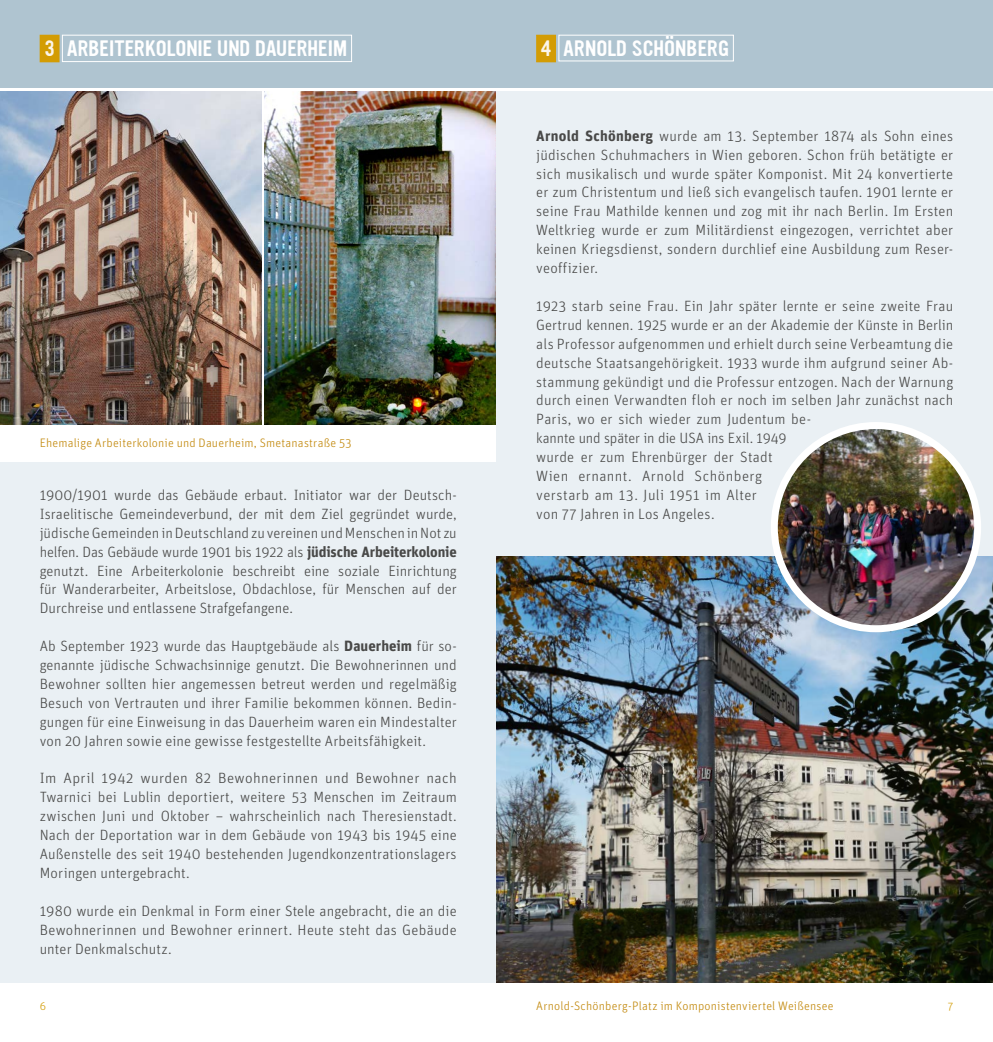
<style>
.page{position:relative;width:993px;height:1042px;background:#fff}
.page>*{position:absolute;margin:0;border:0;box-sizing:border-box;transform-origin:0 0}
.t1{font:19.25px "Ultramagnetic";color:#fff}
.t2{font:300 14.88px/18.9px "Unit Pro";letter-spacing:.015em;color:#494948;text-align:justify}
.t3{font:300 12.25px "Unit Pro";letter-spacing:.015em;color:#c2880b}
.t4{font:300 11.38px "Unit Pro";color:#d39c04}
.s1{color:#fbf5ea}
.s2{font-weight:700}
</style>
<div class="page">
<div style="left:0;top:0;width:496px;height:87px;background:#afc4d0"></div>
<img style="left:0;top:91px;width:261px;height:333px">
<img style="left:265px;top:91px;width:231px;height:333px">
<div style="left:0;top:462px;width:496px;height:520px;background:#eaf0f4"></div>
<div style="left:496px;top:91px;width:496px;height:503px;background:#eaf0f4"></div>
<div style="left:496px;top:0;width:496px;height:87px;background:#afc4d0"></div>
<img style="left:496px;top:556px;width:496px;height:426px">
<div style="left:40px;top:35px;width:19px;height:27px;background:#d39c04"></div>
<div style="left:62px;top:35px;width:290px;height:27px;border:1px solid #fff"></div>
<div style="left:536px;top:35px;width:19px;height:27px;background:#d39c04"></div>
<div style="left:536px;top:35px;width:19px;height:27px;border:1px solid #d39c04"></div>
<div style="left:558px;top:35px;width:175px;height:26px;border:1px solid #fff"></div>
<img style="left:774px;top:425px;width:203px;height:204px;border-radius:102px">
<div style="left:770px;top:422px;width:210px;height:210px;border:7px solid #fff;border-radius:50%"></div>
<p class="t1" style="left:44px;top:35px;width:304px"><span class="s1">3</span> ARBEITERKOLONIE UND DAUERHEIM</p>
<p class="t1" style="left:540px;top:34px;width:190px"><span class="s1">4</span> ARNOLD SCHÖNBERG</p>
<p class="t3" style="left:40px;top:435px;width:313px">Ehemalige Arbeiterkolonie und Dauerheim, Smetanastraße 53</p>
<p class="t2" style="left:40px;top:485px;width:418px">1900/1901 wurde das Gebäude erbaut. Initiator war der Deutsch-Israelitische Gemeindeverbund, der mit dem Ziel gegründet wurde, jüdische Gemeinden in Deutschland zu vereinen und Menschen in Not zu helfen. Das Gebäude wurde 1901 bis 1922 als <span class="s2">jüdische Arbeiterkolonie </span>genutzt. Eine Arbeiterkolonie beschreibt eine soziale Einrichtung für Wanderarbeiter, Arbeitslose, Obdachlose, für Menschen auf der Durchreise und entlassene Strafgefangene.</p>
<p class="t2" style="left:40px;top:636px;width:418px">Ab September 1923 wurde das Hauptgebäude als <span class="s2">Dauerheim</span> für so&shy;genannte jüdische Schwachsinnige genutzt. Die Bewohnerinnen und Bewohner sollten hier angemessen betreut werden und regelmäßig Besuch von Vertrauten und ihrer Familie bekommen können. Bedin&shy;gungen für eine Einweisung in das Dauerheim waren ein Mindestalter von 20 Jahren sowie eine gewisse festgestellte Arbeitsfähigkeit.</p>
<p class="t2" style="left:40px;top:768px;width:418px">Im April 1942 wurden 82 Bewohnerinnen und Bewohner nach Twarnici bei Lublin deportiert, weitere 53 Menschen im Zeitraum zwischen Juni und Oktober – wahrscheinlich nach Theresienstadt.<br>Nach der Deportation war in dem Gebäude von 1943 bis 1945 eine Außenstelle des seit 1940 bestehenden Jugendkonzentrationslagers Moringen untergebracht.</p>
<p class="t2" style="left:40px;top:901px;width:418px">1980 wurde ein Denkmal in Form einer Stele angebracht, die an die Bewohnerinnen und Bewohner erinnert. Heute steht das Gebäude unter Denkmalschutz.</p>
<p class="t2" style="left:536px;top:126px;width:418px"><span class="s2">Arnold Schönberg</span> wurde am 13. September 1874 als Sohn eines jüdischen Schuhmachers in Wien geboren. Schon früh betätigte er sich musikalisch und wurde später Komponist. Mit 24 konvertierte er zum Christentum und ließ sich evangelisch taufen. 1901 lernte er seine Frau Mathilde kennen und zog mit ihr nach Berlin. Im Ersten Weltkrieg wurde er zum Militärdienst eingezogen, verrichtet aber keinen Kriegsdienst, sondern durchlief eine Ausbildung zum Reser&shy;veoffizier.</p>
<p class="t2" style="left:536px;top:296px;width:418px;text-align:left">1923 starb seine Frau. Ein Jahr später lernte er seine zweite Frau Gertrud kennen. 1925 wurde er an der Akademie der Künste in Berlin als Professor aufgenommen und erhielt durch seine Verbeamtung die deutsche Staatsangehörigkeit. 1933 wurde ihm aufgrund seiner Ab&shy;stammung gekündigt und die Professur entzogen. Nach der Warnung durch einen Verwandten floh er noch im selben Jahr zunächst nach Paris, wo er sich wieder zum Judentum be-<br>kannte und später in die USA ins Exil. 1949<br>wurde er zum Ehrenbürger der Stadt<br>Wien ernannt. Arnold Schönberg<br>verstarb am 13. Juli 1951 im Alter<br>von 77 Jahren in Los Angeles.</p>
<p class="t3" style="left:536px;top:998px;width:299px">Arnold-Schönberg-Platz im Komponistenviertel Weißensee</p>
<p class="t4" style="left:40px;top:999px;width:8px">6</p>
<p class="t4" style="left:947px;top:999px;width:7px">7</p>
</div>
